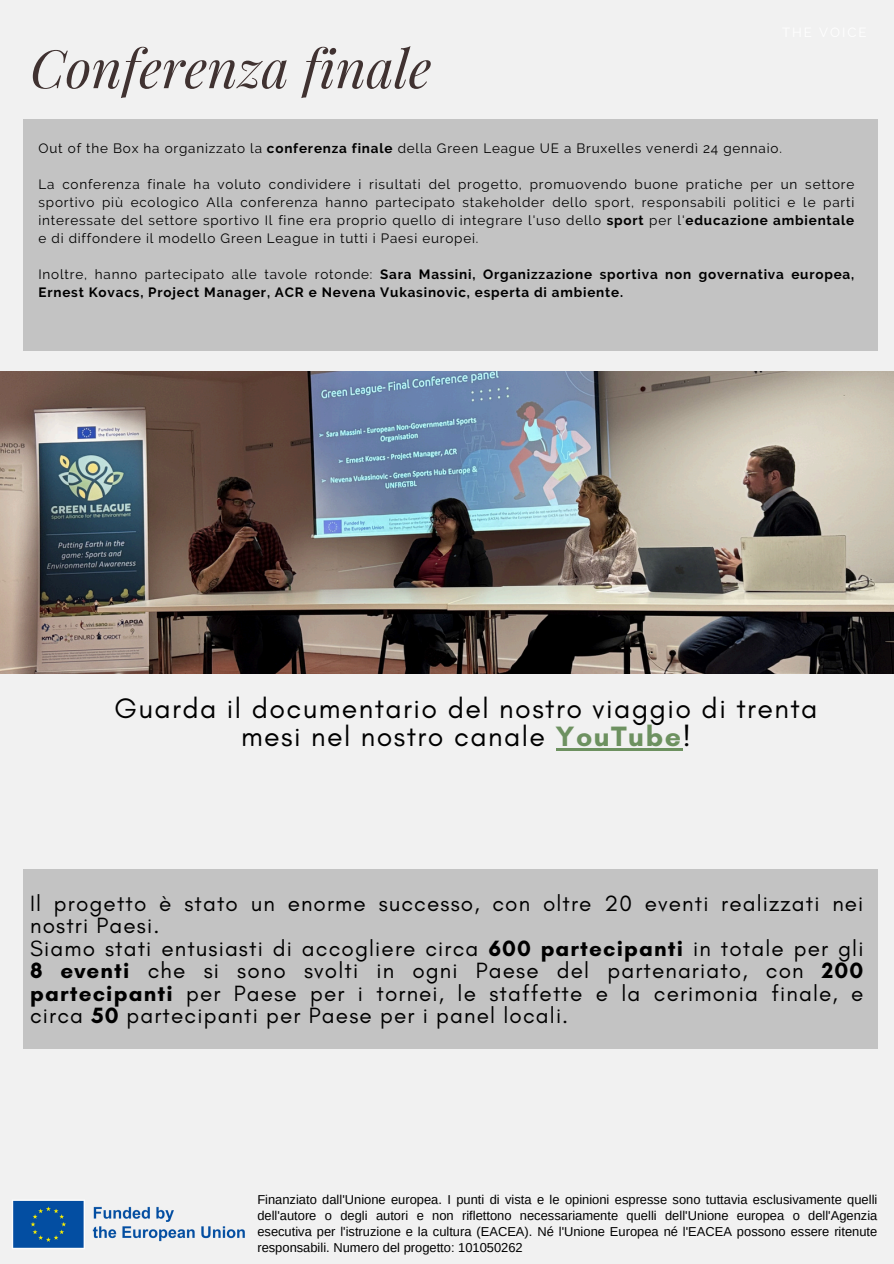
<style>
.page{position:relative;width:894px;height:1264px;background:#fff}
.page>*{position:absolute;margin:0;border:0;box-sizing:border-box;transform-origin:0 0}
.t1{font:italic 52.95px "Playfair Display";color:#403231}
.t2{font:28.5px/28.2px "Glacial Indifference";letter-spacing:.05em;color:#000;text-align:center}
.t3{font:22.5px/22.5px "Glacial Indifference";letter-spacing:.05em;color:#000}
.t4{font:13.5px/18px "Raleway";letter-spacing:.06em;color:#000;text-align:justify}
.t5{font:700 13.5px/18px "Raleway";letter-spacing:.06em;color:#000}
.t6{font:12.9px/16.2px "Arimo";color:#000;text-align:justify}
.s1{font-weight:700}
.s2{font-weight:400}
.s3{font-weight:700;color:#6d9160}
</style>
<div class="page">
<div style="left:0;top:0;width:893px;height:1263px;background:#f1f1f1"></div>
<div style="left:23px;top:119px;width:854px;height:232px;background:#c3c3c3"></div>
<img style="left:0;top:372px;width:893px;height:301px">
<img style="left:12px;top:1200px;width:233px;height:49px">
<div style="left:23px;top:869px;width:854px;height:179px;background:#c3c3c3"></div>
<hr style="left:555px;top:748px;width:127px;height:2px;background:#6d9160">
<p class="t1" style="left:30px;top:31px;width:402px">Conferenza finale</p>
<h4 class="t4" style="left:38px;top:139px;width:744px">Out of the Box ha organizzato la <span class="s1">conferenza finale</span> della Green League UE a Bruxelles venerdì 24 gennaio.</h4>
<h1 class="t4" style="left:38px;top:175px;width:817px">La conferenza finale ha voluto condividere i risultati del progetto, promuovendo buone pratiche per un settore sportivo più ecologico Alla conferenza hanno partecipato stakeholder dello sport, responsabili politici e le parti interessate del settore sportivo Il fine era proprio quello di integrare l'uso dello <span class="s1">sport</span> per l'<span class="s1">educazione ambientale </span>e di diffondere il modello Green League in tutti i Paesi europei.</h1>
<p class="t5" style="left:38px;top:265px;width:817px"><span class="s2">Inoltre, hanno partecipato alle tavole rotonde:</span> Sara Massini, Organizzazione sportiva non governativa europea,<br>Ernest Kovacs, Project Manager, ACR e Nevena Vukasinovic, esperta di ambiente.</p>
<h3 class="t2" style="left:114px;top:694px;width:704px">Guarda il documentario del nostro viaggio di trenta mesi nel nostro canale <span class="s3">YouTube</span>!</h3>
<p class="t3" style="left:30px;top:891px;width:834px">Il progetto è stato un enorme successo, con oltre 20 eventi realizzati nei nostri Paesi.<br>Siamo stati entusiasti di accogliere circa <span class="s1">600 partecipanti</span> in totale per gli <span class="s1">8 eventi</span> che si sono svolti in ogni Paese del partenariato, con <span class="s1">200 partecipanti</span> per Paese per i tornei, le staffette e la cerimonia finale, e circa <span class="s1">50</span> partecipanti per Paese per i panel locali.</p>
<h2 class="t6" style="left:257px;top:1191px;width:621px">Finanziato dall'Unione europea. I punti di vista e le opinioni espresse sono tuttavia esclusivamente quelli dell'autore o degli autori e non riflettono necessariamente quelli dell'Unione europea o dell'Agenzia esecutiva per l'istruzione e la cultura (EACEA). Né l'Unione Europea né l'EACEA possono essere ritenute responsabili. Numero del progetto: 101050262</h2>
</div>
